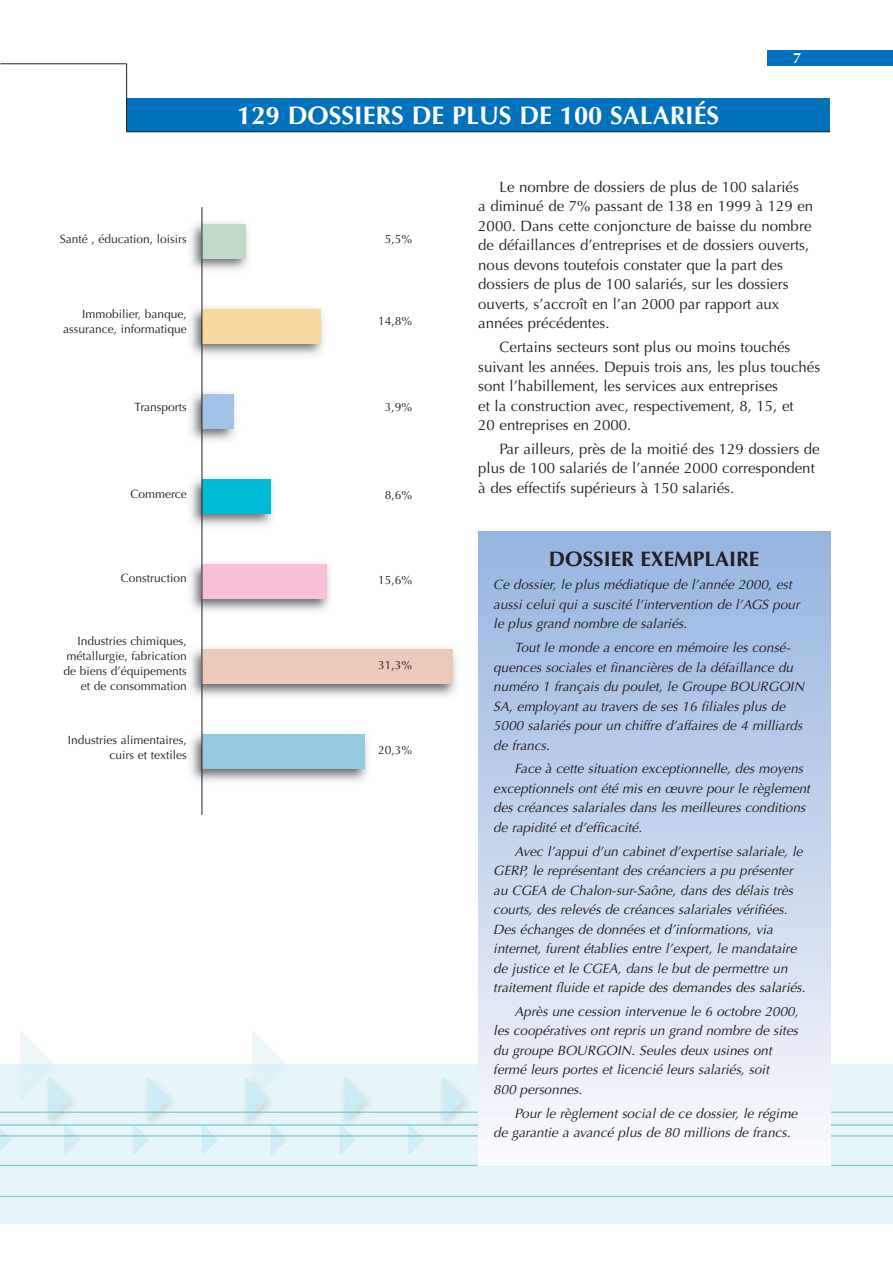
<style>
.page{position:relative;width:893px;height:1263px;background:#fff}
.page>*{position:absolute;margin:0;border:0;box-sizing:border-box;transform-origin:0 0}
.t1{font:700 25.5px "Optima";color:#fff}
.t2{font:700 21px "Optima";color:#231f20}
.t3{font:15px/19.5px "Optima";color:#231f20}
.t4{font:700 15px "Optima";color:#fff}
.t5{font:italic 13.5px/19.5px "Optima";color:#231f20}
.t6{font:12px/15px "Optima";color:#231f20;text-align:right}
</style>
<div class="page">
<img style="left:0;top:64px;width:892px;height:1160px">
<div style="left:767px;top:50px;width:125px;height:15px;background:#0071bc"></div>
<div style="left:127px;top:99px;width:703px;height:33px;background:#0071bc"></div>
<hr style="left:127px;top:131px;width:703px;height:1px;background:#231f20">
<hr style="left:0;top:63px;width:127px;height:1px;background:#231f20">
<img style="left:186px;top:217px;width:274px;height:568px">
<div style="left:202px;top:224px;width:44px;height:34px;background:#c1dbc9"></div>
<div style="left:202px;top:309px;width:118px;height:34px;background:#f8d89f"></div>
<div style="left:202px;top:394px;width:31px;height:34px;background:#a1c3e7"></div>
<div style="left:202px;top:479px;width:69px;height:34px;background:#00bbd6"></div>
<div style="left:202px;top:564px;width:125px;height:34px;background:#f8c1d9"></div>
<div style="left:202px;top:649px;width:251px;height:34px;background:#eec9ba"></div>
<div style="left:202px;top:735px;width:163px;height:34px;background:#93cae2"></div>
<hr style="left:202px;top:207px;width:1px;height:608px;background:#231f20">
<div style="left:51px;top:234px;width:136px;height:595px;background:#fff"></div>
<hr style="left:126px;top:64px;width:1px;height:68px;background:#231f20">
<div style="left:478px;top:531px;width:352px;height:634px;background:linear-gradient(to bottom,#94b4df,#faf9fd)"></div>
<p class="t6" style="left:60px;top:232px;width:129px">Santé , éducation, loisirs</p>
<p class="t6" style="left:63px;top:307px;width:125px">Immobilier, banque, assurance, informatique</p>
<p class="t6" style="left:134px;top:400px;width:54px">Transports</p>
<p class="t6" style="left:130px;top:488px;width:58px">Commerce</p>
<p class="t6" style="left:121px;top:572px;width:68px">Construction</p>
<p class="t6" style="left:63px;top:634px;width:125px">Industries chimiques, métallurgie, fabrication de biens d’équipements et de consommation</p>
<p class="t6" style="left:68px;top:733px;width:121px">Industries alimentaires, cuirs et textiles</p>
<h1 class="t1" style="left:237px;top:105px;width:483px">129 DOSSIERS DE PLUS DE 100 SALARIÉS</h1>
<p class="t4" style="left:793px;top:51px;width:10px">7</p>
<p class="t6" style="left:385px;top:232px;width:29px">5,5%</p>
<p class="t6" style="left:378px;top:315px;width:36px">14,8%</p>
<p class="t6" style="left:385px;top:401px;width:29px">3,9%</p>
<p class="t6" style="left:385px;top:488px;width:29px">8,6%</p>
<p class="t6" style="left:378px;top:573px;width:36px">15,6%</p>
<p class="t6" style="left:378px;top:658px;width:36px">31,3%</p>
<p class="t6" style="left:378px;top:743px;width:36px">20,3%</p>
<p class="t3" style="left:478px;top:179px;width:336px;text-indent:21px">Le nombre de dossiers de plus de 100 salariés<br>a diminué de 7% passant de 138 en 1999 à 129 en 2000. Dans cette conjoncture de baisse du nombre de défaillances d’entreprises et de dossiers ouverts, nous devons toutefois constater que la part des dossiers de plus de 100 salariés, sur les dossiers ouverts, s’accroît en l’an 2000 par rapport aux années précédentes.</p>
<p class="t3" style="left:478px;top:339px;width:343px;text-indent:21px">Certains secteurs sont plus ou moins touchés suivant les années. Depuis trois ans, les plus touchés sont l’habillement, les services aux entreprises<br>et la construction avec, respectivement, 8, 15, et<br>20 entreprises en 2000.</p>
<p class="t3" style="left:478px;top:441px;width:343px;text-indent:21px">Par ailleurs, près de la moitié des 129 dossiers de plus de 100 salariés de l’année 2000 correspondent à des effectifs supérieurs à 150 salariés.</p>
<h2 class="t2" style="left:549px;top:550px;width:212px">DOSSIER EXEMPLAIRE</h2>
<p class="t5" style="left:493px;top:576px;width:308px">Ce dossier, le plus médiatique de l’année 2000, est aussi celui qui a suscité l’intervention de l’AGS pour le plus grand nombre de salariés.</p>
<p class="t5" style="left:493px;top:639px;width:312px;text-indent:21px">Tout le monde a encore en mémoire les consé&shy;quences sociales et financières de la défaillance du numéro 1 français du poulet, le Groupe BOURGOIN SA, employant au travers de ses 16 filiales plus de 5000 salariés pour un chiffre d’affaires de 4 milliards de francs.</p>
<p class="t5" style="left:493px;top:760px;width:318px;text-indent:21px">Face à cette situation exceptionnelle, des moyens exceptionnels ont été mis en œuvre pour le règlement des créances salariales dans les meilleures conditions de rapidité et d’efficacité.</p>
<p class="t5" style="left:493px;top:843px;width:314px;text-indent:21px">Avec l’appui d’un cabinet d’expertise salariale, le GERP, le représentant des créanciers a pu présenter au CGEA de Chalon-sur-Saône, dans des délais très courts, des relevés de créances salariales vérifiées.<br>Des échanges de données et d’informations, via internet, furent établies entre l’expert, le mandataire de justice et le CGEA, dans le but de permettre un traitement fluide et rapide des demandes des salariés.</p>
<p class="t5" style="left:493px;top:1003px;width:307px;text-indent:21px">Après une cession intervenue le 6 octobre 2000, les coopératives ont repris un grand nombre de sites du groupe BOURGOIN. Seules deux usines ont fermé leurs portes et licencié leurs salariés, soit<br>800 personnes.</p>
<p class="t5" style="left:493px;top:1104px;width:305px;text-indent:21px">Pour le règlement social de ce dossier, le régime de garantie a avancé plus de 80 millions de francs.</p>
</div>
